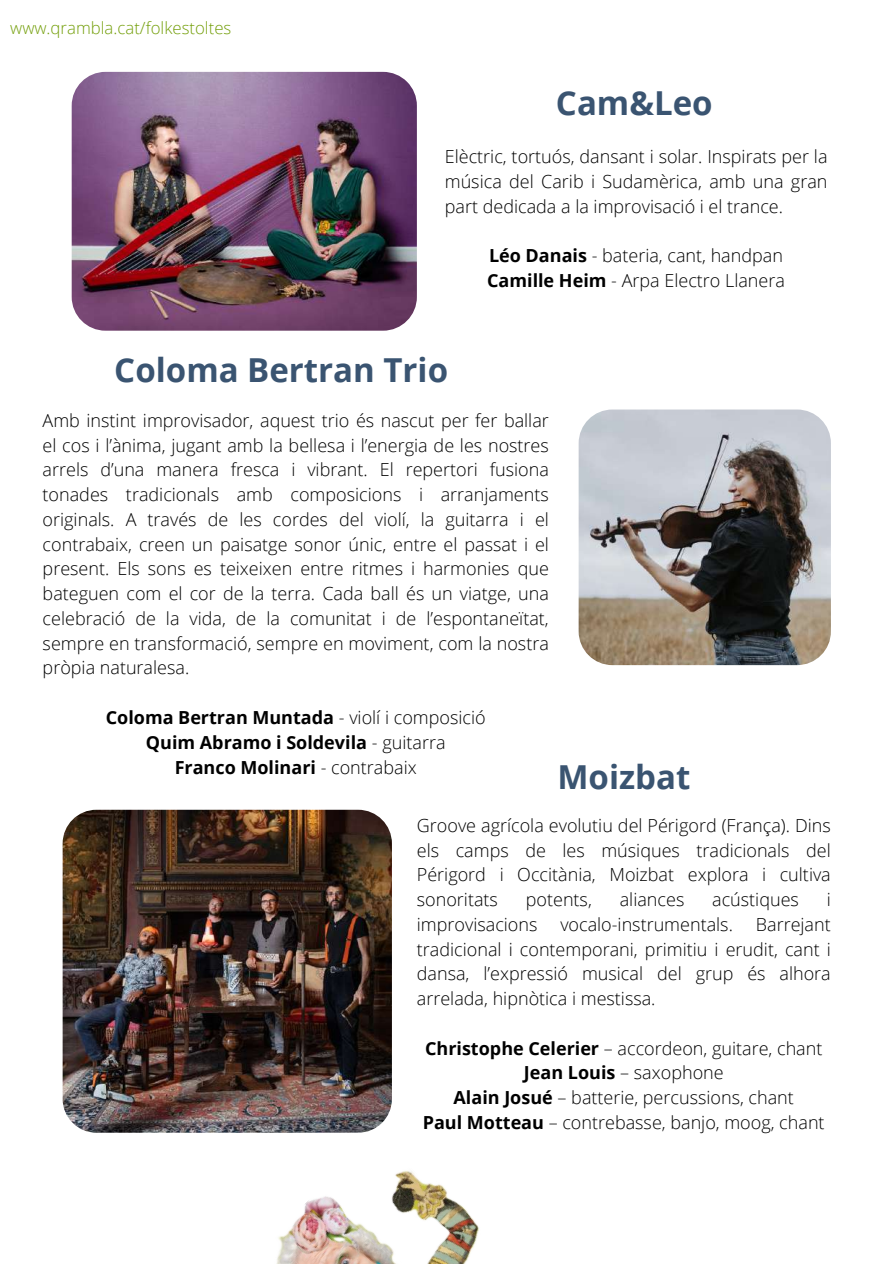
<style>
.page{position:relative;width:894px;height:1264px;background:#fff}
.page>*{position:absolute;margin:0;border:0;box-sizing:border-box;transform-origin:0 0}
.t1{font:700 33px "Open Sans";color:#3a5471}
.t2{font:300 18px/24.8px "Open Sans";color:#000;text-align:justify}
.t3{font:700 18px/24.8px "Open Sans";color:#000;text-align:center}
.t4{font:300 16.8px "Open Sans";color:#749f0b}
.s1{font-weight:700}
.s2{font-weight:300}
</style>
<div class="page">
<img style="left:158px;top:1102px;width:321px;height:161px">
<img style="left:63px;top:809px;width:328px;height:323px;border-radius:34px">
<img style="left:578px;top:409px;width:252px;height:256px;border-radius:34px">
<img style="left:72px;top:72px;width:345px;height:259px">
<p class="t4" style="left:10px;top:16px;width:223px">www.qrambla.cat/folkestoltes</p>
<h1 class="t1" style="left:556px;top:80px;width:158px">Cam&amp;Leo</h1>
<p class="t2" style="left:444px;top:144px;width:384px">Elèctric, tortuós, dansant i solar. Inspirats per la música del Carib i Sudamèrica, amb una gran part dedicada a la improvisació i el trance.</p>
<p class="t2" style="left:487px;top:243px;width:299px"><span class="s1">Léo Danais</span> - bateria, cant, handpan<br><span class="s1">Camille Heim</span> - Arpa Electro Llanera</p>
<h1 class="t1" style="left:114px;top:347px;width:335px">Coloma Bertran Trio</h1>
<p class="t2" style="left:43px;top:407px;width:507px">Amb instint improvisador, aquest trio és nascut per fer ballar el cos i l’ànima, jugant amb la bellesa i l’energia de les nostres arrels d’una manera fresca i vibrant. El repertori fusiona tonades tradicionals amb composicions i arranjaments originals. A través de les cordes del violí, la guitarra i el contrabaix, creen un paisatge sonor únic, entre el passat i el present. Els sons es teixeixen entre ritmes i harmonies que bateguen com el cor de la terra. Cada ball és un viatge, una celebració de la vida, de la comunitat i de l’espontaneïtat, sempre en transformació, sempre en moviment, com la nostra pròpia naturalesa.</p>
<p class="t3" style="left:106px;top:704px;width:381px">Coloma Bertran Muntada <span class="s2">- violí i composició<br></span>Quim Abramo i Soldevila <span class="s2">- guitarra<br></span>Franco Molinari <span class="s2">- contrabaix</span></p>
<h1 class="t1" style="left:557px;top:754px;width:134px">Moizbat</h1>
<p class="t2" style="left:417px;top:812px;width:415px">Groove agrícola evolutiu del Périgord (França). Dins els camps de les músiques tradicionals del Périgord i Occitània, Moizbat explora i cultiva sonoritats</p>
<p class="t2" style="left:525px;top:886px;width:67px">potents,</p>
<p class="t2" style="left:619px;top:886px;width:66px">aliances</p>
<p class="t2" style="left:712px;top:886px;width:88px">acústiques</p>
<p class="t2" style="left:826px;top:886px;width:6px">i</p>
<p class="t2" style="left:417px;top:911px;width:122px">improvisacions</p>
<p class="t2" style="left:560px;top:911px;width:174px">vocalo-instrumentals.</p>
<p class="t2" style="left:417px;top:911px;width:415px;text-indent:339px">Barrejant tradicional i contemporani, primitiu i erudit, cant i dansa, l’expressió musical del grup és alhora arrelada, hipnòtica i mestissa.</p>
<p class="t2" style="left:422px;top:1035px;width:403px;text-align:center"><span class="s1">Christophe Celerier</span> – accordeon, guitare, chant <span class="s1">Jean Louis</span> – saxophone<br><span class="s1">Alain Josué</span> – batterie, percussions, chant<br><span class="s1">Paul Motteau</span> – contrebasse, banjo, moog, chant</p>
</div>
